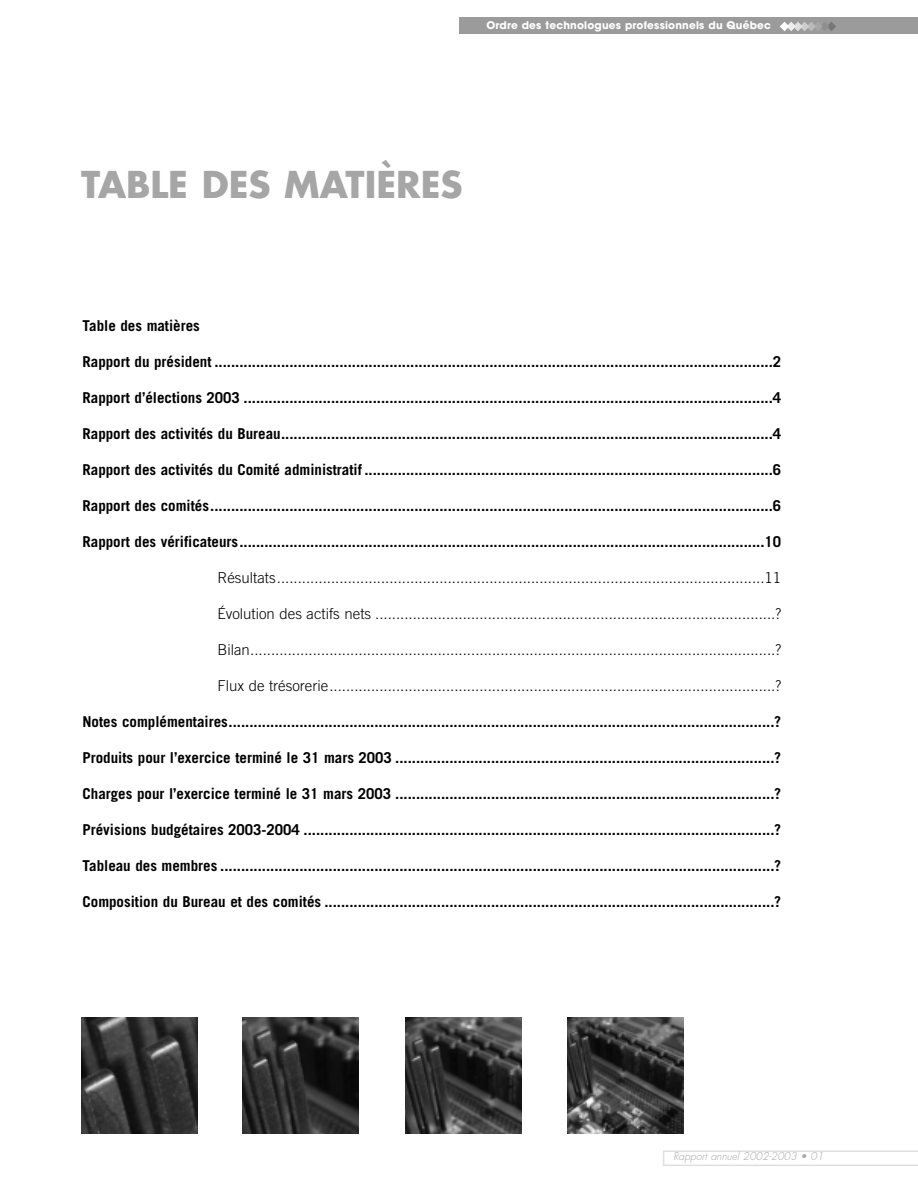
<style>
.page{position:relative;width:918px;height:1188px;background:#fff}
.page>*{position:absolute;margin:0;border:0;box-sizing:border-box;transform-origin:0 0}
.t1{font:700 36px "Futura";color:#a6a6a6}
.t2{font:700 15px "Trade Gothic";color:#000}
.t3{font:300 15px "Trade Gothic";color:#000}
.t4{font:700 10.5px "Avant Garde";letter-spacing:.02em;color:#fff}
.t5{font:italic 300 10.5px "Futura";color:#a6a6a6}
</style>
<div class="page">
<div style="left:459px;top:17px;width:459px;height:17px;background:#9b9b9b"></div>
<svg style="left:780px;top:22px;width:56px;height:9px"></svg>
<svg style="left:663px;top:1150px;width:255px;height:16px"></svg>
<img style="left:81px;top:1018px;width:116px;height:116px">
<img style="left:242px;top:1018px;width:116px;height:116px">
<img style="left:567px;top:1018px;width:116px;height:116px">
<img style="left:405px;top:1018px;width:116px;height:116px">
<p class="t4" style="left:486px;top:22px;width:286px">Ordre des technologues professionnels du Québec</p>
<h1 class="t1" style="left:81px;top:168px;width:383px">TABLE DES MATIÈRES</h1>
<p class="t2" style="left:82px;top:320px;width:119px">Table des matières</p>
<p class="t2" style="left:82px;top:356px;width:700px">Rapport du président ......................................................................................................................................2</p>
<p class="t2" style="left:82px;top:392px;width:700px">Rapport d’élections 2003 ...............................................................................................................................4</p>
<p class="t2" style="left:82px;top:428px;width:700px">Rapport des activités du Bureau......................................................................................................................4</p>
<p class="t2" style="left:82px;top:464px;width:700px">Rapport des activités du Comité administratif ..................................................................................................6</p>
<p class="t2" style="left:82px;top:500px;width:700px">Rapport des comités.......................................................................................................................................6</p>
<p class="t2" style="left:82px;top:536px;width:700px">Rapport des vérificateurs..............................................................................................................................10</p>
<p class="t3" style="left:218px;top:572px;width:565px">Résultats.....................................................................................................................11</p>
<p class="t3" style="left:218px;top:608px;width:565px">Évolution des actifs nets ................................................................................................?</p>
<p class="t3" style="left:218px;top:644px;width:565px">Bilan..............................................................................................................................?</p>
<p class="t3" style="left:218px;top:680px;width:565px">Flux de trésorerie...........................................................................................................?</p>
<p class="t2" style="left:82px;top:716px;width:700px">Notes complémentaires...................................................................................................................................?</p>
<p class="t2" style="left:82px;top:752px;width:700px">Produits pour l’exercice terminé le 31 mars 2003 ...........................................................................................?</p>
<p class="t2" style="left:82px;top:788px;width:700px">Charges pour l’exercice terminé le 31 mars 2003 ...........................................................................................?</p>
<p class="t2" style="left:82px;top:824px;width:700px">Prévisions budgétaires 2003-2004 .................................................................................................................?</p>
<p class="t2" style="left:82px;top:860px;width:700px">Tableau des membres .....................................................................................................................................?</p>
<p class="t2" style="left:82px;top:896px;width:700px">Composition du Bureau et des comités ............................................................................................................?</p>
<p class="t5" style="left:673px;top:1151px;width:152px">Rapport annuel 2002-2003 • 01</p>
</div>
